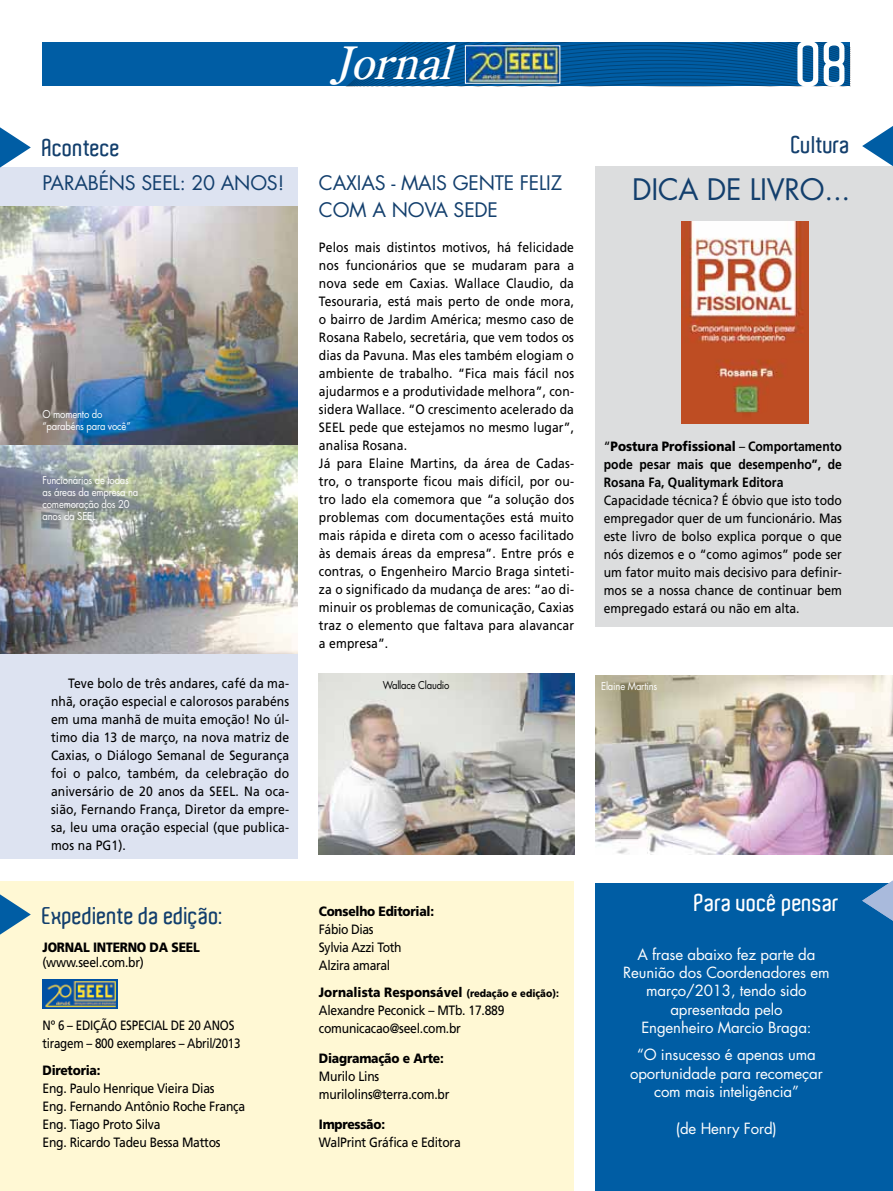
<style>
.page{position:relative;width:893px;height:1191px;background:#fff}
.page>*{position:absolute;margin:0;border:0;box-sizing:border-box;transform-origin:0 0}
.t1{font:600 61.8px "Aldo";color:#fff}
.t2{font:italic 44.4px "Century Old Style";color:#fff}
.t3{font:28.8px "Futura";color:#133f6d}
.t4{font:600 23.55px "Aldo";color:#133f6d}
.t5{font:600 23.55px "Aldo";color:#fff}
.t6{font:19.5px "Futura";letter-spacing:-.01em;color:#133f6d}
.t7{font:15px/18.3px "Futura";letter-spacing:-.01em;color:#fff;text-align:center}
.t8{font:13.5px/18px "Frutiger LT";letter-spacing:.01em;color:#000;text-align:justify;scale:.9 1}
.t9{font:13.5px/18px "Frutiger LT";letter-spacing:-.02em;color:#000;scale:.9 1}
.t10{font:700 13.5px/18px "Frutiger LT";color:#000;text-align:justify;scale:.9 1}
.t11{font:900 13.5px "Frutiger LT";letter-spacing:-.02em;color:#000;scale:.9 1}
.t12{font:13.5px/18px "Frutiger LT";letter-spacing:-.02em;color:#000;scale:.86 1}
.t13{font:13.5px/18px "Frutiger LT";letter-spacing:-.03em;color:#000;scale:.9 1}
.t14{font:10.5px/12px "Futura";letter-spacing:-.02em;color:#fff;scale:.9 1}
.t15{font:10.5px "Futura";letter-spacing:-.02em;color:#000;scale:.9 1}
.s1{font-weight:400}
.s2{font-weight:900}
.s3{font-weight:900;font-size:10.5px}
</style>
<div class="page">
<div style="left:0;top:167px;width:298px;height:692px;background:#dde3f1"></div>
<img style="left:0;top:206px;width:298px;height:448px">
<div style="left:595px;top:883px;width:298px;height:308px;background:#005da4"></div>
<svg style="left:43px;top:43px;width:807px;height:43px;background:#00589c"></svg>
<div style="left:0;top:881px;width:573px;height:310px;background:#fff8d4"></div>
<svg style="left:0;top:894px;width:31px;height:41px"></svg>
<img style="left:319px;top:674px;width:255px;height:181px">
<img style="left:595px;top:675px;width:298px;height:180px">
<img style="left:43px;top:979px;width:74px;height:30px">
<img style="left:467px;top:47px;width:91px;height:35px">
<div style="left:465px;top:45px;width:95px;height:39px;border:1px solid #fff"></div>
<div style="left:595px;top:166px;width:298px;height:460px;background:#dcddde"></div>
<svg style="left:862px;top:126px;width:31px;height:40px"></svg>
<svg style="left:0;top:127px;width:31px;height:41px"></svg>
<svg style="left:862px;top:880px;width:31px;height:40px"></svg>
<img style="left:682px;top:222px;width:126px;height:201px">
<h3 class="t4" style="left:43px;top:134px;width:79px">Acontece</h3>
<h3 class="t6" style="left:43px;top:169px;width:22px">Para</h3>
<h3 class="t6" style="left:88px;top:169px;width:198px">béns SEEL: 20 anos !</h3>
<p class="t14" style="left:43px;top:408px;width:99px">O momento do “parabéns para você”</p>
<p class="t14" style="left:43px;top:474px;width:108px">Funcionários de todas as áreas da empresa na comemoração dos 20 anos da SEEL</p>
<h2 class="t2" style="left:333px;top:33px;width:118px">Jornal</h2>
<h3 class="t6" style="left:319px;top:169px;width:110px">CAXIAS - Mais</h3>
<h3 class="t6" style="left:453px;top:169px;width:111px">gente feliz</h3>
<h3 class="t6" style="left:319px;top:196px;width:17px">com</h3>
<h3 class="t6" style="left:372px;top:196px;width:50px">a nova</h3>
<h3 class="t6" style="left:454px;top:196px;width:43px">sede</h3>
<p class="t8" style="left:319px;top:238px;width:285px;text-align:left">Pelos mais distintos motivos, há felicidade nos funcionários que se mudaram para a nova sede em Caxias. Wallace Claudio, da Tesouraria, está mais perto de onde mora, o bairro de Jardim América; mesmo caso de Rosana Rabelo, secretária, que vem todos os dias da Pavuna. Mas eles também elogiam o ambiente de trabalho. “Fica mais fácil nos ajudarmos e a produtividade melhora”, con&shy;sidera Wallace. “O crescimento acelerado da SEEL pede que estejamos no mesmo lugar”, analisa Rosana.<br>Já para Elaine Martins, da área de Cadas&shy;tro, o transporte ficou mais difícil, por ou&shy;tro lado ela comemora que “a solução dos problemas com documentações está muito mais rápida e direta com o acesso facilitado às demais áreas da empresa”. Entre prós e contras, o Engenheiro Marcio Braga sinteti&shy;za o significado da mudança de ares: “ao di&shy;minuir os problemas de comunicação, Caxias traz o elemento que faltava para alavancar a empresa”.</p>
<h1 class="t1" style="left:797px;top:30px;width:54px">08</h1>
<h3 class="t4" style="left:791px;top:131px;width:60px">Cultura</h3>
<h3 class="t3" style="left:632px;top:169px;width:17px">Dica</h3>
<h3 class="t3" style="left:707px;top:169px;width:59px">de livro</h3>
<h3 class="t3" style="left:824px;top:169px;width:28px">...</h3>
<p class="t10" style="left:604px;top:437px;width:266px"><span class="s1">“</span><span class="s2">Postura Profissional</span> <span class="s1">–</span> Comportamento pode pesar mais que desempenho”, de Rosana Fa, Qualitymark Editora</p>
<p class="t8" style="left:604px;top:491px;width:266px">Capacidade técnica? É óbvio que isto todo empregador quer de um funcionário. Mas este livro de bolso explica porque o que nós dizemos e o “como agimos” pode ser um fator muito mais decisivo para definir&shy;mos se a nossa chance de continuar bem empregado estará ou não em alta.</p>
<p class="t8" style="left:68px;top:674px;width:247px">Teve bolo de três andares, café da ma-</p>
<p class="t15" style="left:383px;top:677px;width:76px">Wallace Claudio</p>
<p class="t14" style="left:601px;top:680px;width:64px">Elaine Martins</p>
<p class="t8" style="left:51px;top:692px;width:266px">nhã, oração especial e calorosos parabéns em uma manhã de muita emoção! No úl&shy;timo dia 13 de março, na nova matriz de Caxias, o Diálogo Semanal de Segurança foi o palco, também, da celebração do aniversário de 20 anos da SEEL. Na oca&shy;sião, Fernando França, Diretor da empre&shy;sa, leu uma oração especial (que publica&shy;mos na PG1).</p>
<h3 class="t4" style="left:43px;top:902px;width:183px">Expediente da edição:</h3>
<p class="t11" style="left:43px;top:939px;width:27px">JORNA</p>
<p class="t11" style="left:83px;top:939px;width:131px">L INTERNO DA SEEL</p>
<p class="t9" style="left:43px;top:953px;width:114px">(www.seel.com.br)</p>
<p class="t12" style="left:43px;top:1016px;width:232px">Nº 6 – EDIÇÃO ESPECIAL DE 20 ANOS tiragem – 800 exemplares – Abril/2013</p>
<p class="t11" style="left:43px;top:1062px;width:66px">Diretoria:</p>
<p class="t9" style="left:43px;top:1079px;width:227px">Eng. Paulo Henrique Vieira Dias<br>Eng. Fernando Antônio Roche França<br>Eng. Tiago Proto Silva<br>Eng. Ricardo Tadeu Bessa Mattos</p>
<p class="t11" style="left:319px;top:903px;width:130px">Conselho Editorial:</p>
<p class="t13" style="left:319px;top:920px;width:93px">Fábio Dias<br>Sylvia Azzi Toth<br>Alzira amaral</p>
<p class="t9" style="left:319px;top:983px;width:268px"><span class="s2">Jornalista Responsável</span> <span class="s3">(redação e edição):<br></span>Alexandre Peconick – MTb. 17.889 comunicacao@seel.com.br</p>
<p class="t11" style="left:319px;top:1050px;width:140px">Diagramação e Arte:</p>
<p class="t9" style="left:319px;top:1067px;width:147px">Murilo Lins murilolins@terra.com.br</p>
<p class="t11" style="left:319px;top:1116px;width:75px">Impressão:</p>
<p class="t9" style="left:319px;top:1133px;width:159px">WalPrint Gráfica e Editora</p>
<h3 class="t5" style="left:694px;top:890px;width:147px">Para você pensar</h3>
<p class="t7" style="left:623px;top:945px;width:208px">A frase abaixo fez parte da<br>Reunião dos Coordenadores em março/2013, tendo sido apresentada pelo<br>Engenheiro Marcio Braga:</p>
<p class="t7" style="left:630px;top:1045px;width:194px">“O insucesso é apenas uma oportunidade para recomeçar com mais inteligência”</p>
<p class="t7" style="left:676px;top:1118px;width:102px">(de Henry Ford)</p>
</div>
